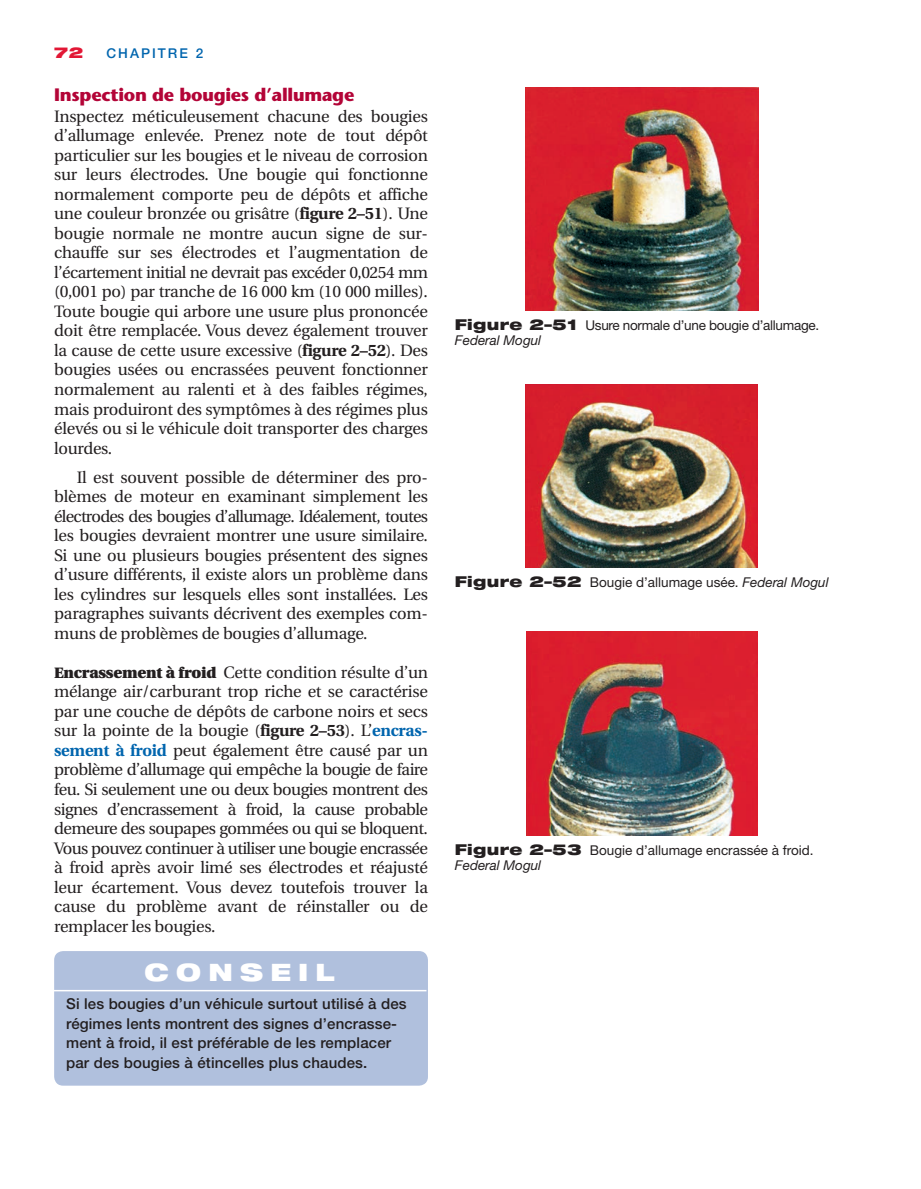
<style>
.page{position:relative;width:921px;height:1189px;background:#fff}
.page>*{position:absolute;margin:0;border:0;box-sizing:border-box;transform-origin:0 0}
.t1{font:900 expanded 24px "Helvetica Neue LT Std";letter-spacing:.3em;color:#fff}
.t2{font:700 18px "Stone Sans Std";letter-spacing:-.015em;color:#b30437}
.t3{font:16.5px/19.5px "Utopia";letter-spacing:-.015em;color:#231f20}
.t4{font:500 15px/19.5px "Helvetica Neue LT Std";letter-spacing:.01em;color:#231f20}
.t5{font:900 expanded 15px "Helvetica Neue LT Std";color:#e21735}
.t6{font:13.5px/15px "Helvetica Neue LT Std";color:#231f20}
.t7{font:13.5px/15px "Helvetica Neue LT Std";letter-spacing:-.02em;color:#231f20}
.t8{font:500 13.5px "Helvetica Neue LT Std";letter-spacing:.15em;color:#0165ae}
.s1{font-weight:700}
.s2{font-weight:900;font-size:15px}
.s3{font-weight:700;color:#0165ae}
.s4{font-weight:900;font-stretch:expanded;font-size:15px}
.s5{font-style:italic}
</style>
<div class="page">
<div style="left:54px;top:950px;width:374px;height:135px;background:#b0c0dd;border-radius:9px"></div>
<hr style="left:53px;top:989px;width:373px;height:2px;background:#fff">
<img style="left:525px;top:87px;width:233px;height:224px">
<img style="left:525px;top:384px;width:232px;height:183px">
<img style="left:526px;top:631px;width:230px;height:204px">
<p class="t5" style="left:54px;top:42px;width:31px">72</p>
<p class="t8" style="left:106px;top:45px;width:98px">CHAPITRE 2</p>
<p class="t2" style="left:54px;top:84px;width:301px">Inspection de bougies d’allumage</p>
<p class="t3" style="left:54px;top:107px;width:375px">Inspectez méticuleusement chacune des bougies d’allumage enlevée. Prenez note de tout dépôt particulier sur les bougies et le niveau de corrosion sur leurs électrodes. Une bougie qui fonctionne normalement comporte peu de dépôts et affiche une couleur bronzée ou grisâtre (<span class="s1">figure 2–51</span>). Une bougie normale ne montre aucun signe de sur&shy;chauffe sur ses électrodes et l’augmentation de l’écartement initial ne devrait pas excéder 0,0254 mm (0,001 po) par tranche de 16 000 km (10 000 milles).<br>Toute bougie qui arbore une usure plus prononcée doit être remplacée. Vous devez également trouver la cause de cette usure excessive (<span class="s1">figure 2–52</span>). Des bougies usées ou encrassées peuvent fonctionner normalement au ralenti et à des faibles régimes, mais produiront des symptômes à des régimes plus élevés ou si le véhicule doit transporter des charges lourdes.</p>
<p class="t3" style="left:54px;top:467px;width:375px;text-indent:23px">Il est souvent possible de déterminer des pro&shy;blèmes de moteur en examinant simplement les électrodes des bougies d’allumage. Idéalement, toutes les bougies devraient montrer une usure similaire.<br>Si une ou plusieurs bougies présentent des signes d’usure différents, il existe alors un problème dans les cylindres sur lesquels elles sont installées. Les paragraphes suivants décrivent des exemples com&shy;muns de problèmes de bougies d’allumage.</p>
<p class="t3" style="left:54px;top:662px;width:375px;text-align:justify"><span class="s2">Encrassement à froid</span> Cette condition résulte d’un mélange air/carburant trop riche et se caractérise par une couche de dépôts de carbone noirs et secs sur la pointe de la bougie (<span class="s1">figure 2–53</span>). L’<span class="s3">encras&shy;sement à froid</span> peut également être causé par un problème d’allumage qui empêche la bougie de faire feu. Si seulement une ou deux bougies montrent des signes d’encrassement à froid, la cause probable demeure des soupapes gommées ou qui se bloquent.<br>Vous pouvez continuer à utiliser une bougie encrassée à froid après avoir limé ses électrodes et réajusté leur écartement. Vous devez toutefois trouver la cause du problème avant de réinstaller ou de remplacer les bougies.</p>
<p class="t1" style="left:144px;top:956px;width:191px">CONSEIL</p>
<p class="t4" style="left:66px;top:994px;width:342px">Si les bougies d’un véhicule surtout utilisé à des régimes lents montrent des signes d’encrasse&shy;ment à froid, il est préférable de les remplacer par des bougies à étincelles plus chaudes.</p>
<p class="t7" style="left:455px;top:318px;width:365px"><span class="s4">Figure 2–51</span> Usure normale d’une bougie d’allumage.<br><span class="s5">Federal Mogul</span></p>
<p class="t6" style="left:455px;top:574px;width:375px"><span class="s4">Figure 2–52</span> Bougie d’allumage usée. <span class="s5">Federal Mogul</span></p>
<p class="t6" style="left:455px;top:842px;width:360px"><span class="s4">Figure 2–53</span> Bougie d’allumage encrassée à froid.<br><span class="s5">Federal Mogul</span></p>
</div>
